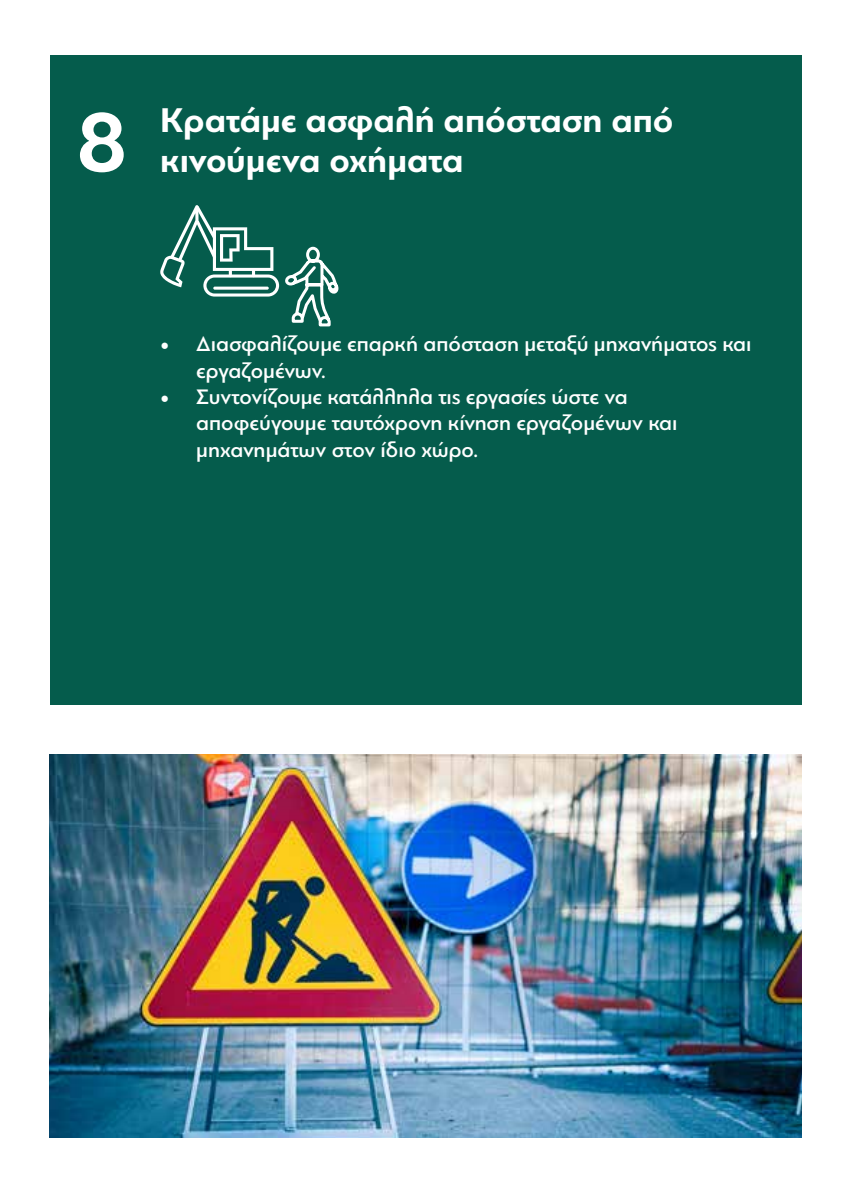
<style>
.page{position:relative;width:851px;height:1191px;background:#fff}
.page>*{position:absolute;margin:0;border:0;box-sizing:border-box;transform-origin:0 0}
.t1{font:700 88px "PF Bague Uni Pro";color:#fff}
.t2{font:700 36px "PF Bague Uni Pro";color:#fff}
.t3{font:500 22px/26.4px "PF Bague Uni Pro";color:#fff}
.s1{font-family:"Minion Pro";font-weight:400;font-size:24px}
</style>
<div class="page">
<div style="left:50px;top:55px;width:751px;height:649px;background:#055c4c"></div>
<img style="left:50px;top:754px;width:751px;height:383px">
<svg style="left:160px;top:205px;width:179px;height:122px"></svg>
<h1 class="t1" style="left:77px;top:89px;width:52px">8</h1>
<h2 class="t2" style="left:160px;top:99px;width:514px">Κρατάμε ασφαλή απόσταση από</h2>
<h2 class="t2" style="left:160px;top:139px;width:305px">κινούμενα οχήματα</h2>
<p class="t3" style="left:196px;top:331px;width:556px;text-indent:-36px"><span class="s1">•</span> Διασφαλίζουμε επαρκή απόσταση μεταξύ μηχανήματος και εργαζομένων.</p>
<p class="t3" style="left:196px;top:384px;width:482px;text-indent:-36px"><span class="s1">•</span> Συντονίζουμε κατάλληλα τις εργασίες ώστε να αποφεύγουμε ταυτόχρονη κίνηση εργαζομένων και μηχανημάτων στον ίδιο χώρο.</p>
</div>
